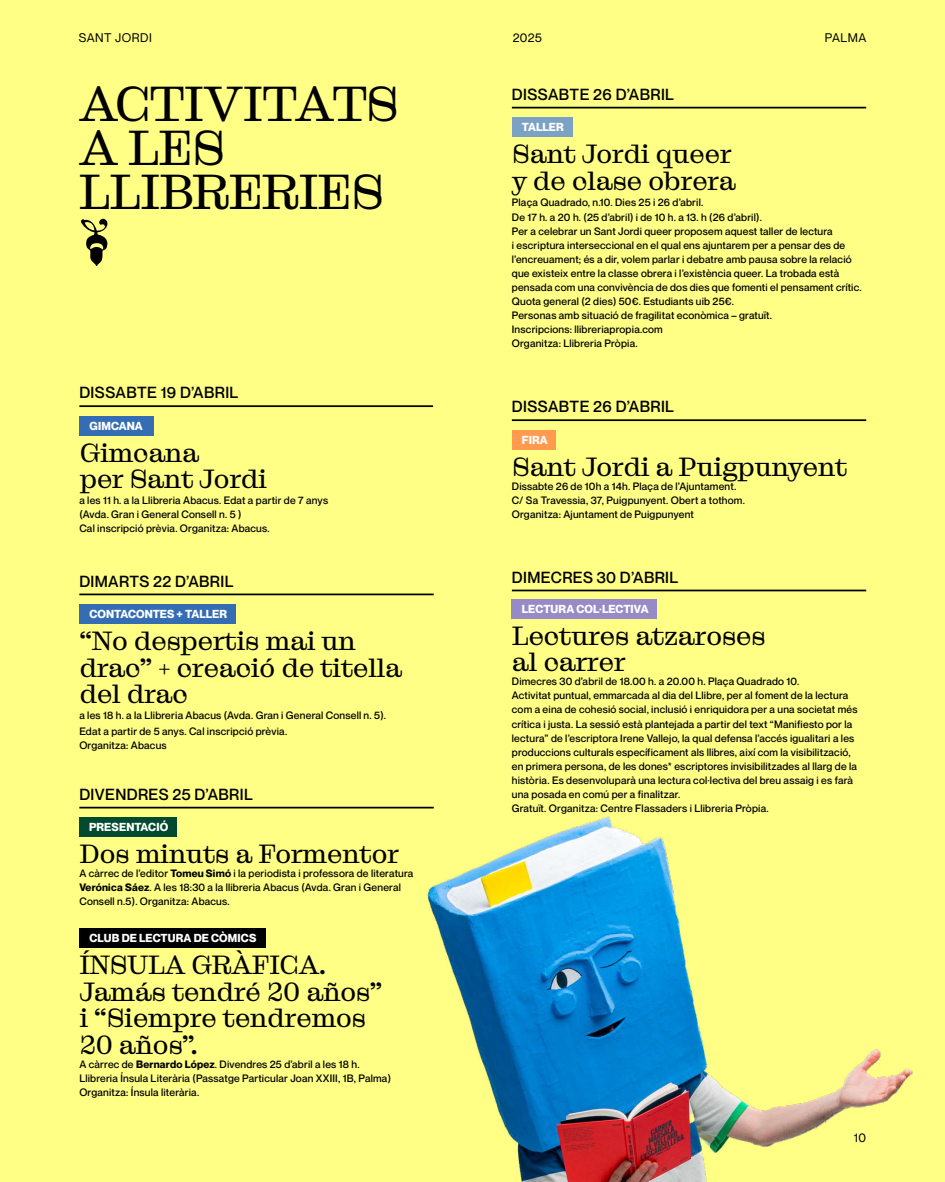
<style>
.page{position:relative;width:945px;height:1182px;background:#fff}
.page>*{position:absolute;margin:0;border:0;box-sizing:border-box;transform-origin:0 0}
.t1{font:49px/43.8px "Droulers Clarendon WEB";letter-spacing:-.025em;color:#000}
.t2{font:26.25px/26.7px "Droulers Clarendon";letter-spacing:-.025em;color:#000}
.t3{font:500 15.75px "Neue Montreal";letter-spacing:.025em;color:#000}
.t4{font:12.25px "Neue Montreal";letter-spacing:.04em;color:#000}
.t5{font:700 11.38px "Neue Montreal";letter-spacing:.005em;color:#fff}
.t6{font:500 10.5px/14px "Neue Montreal";letter-spacing:.02em;color:#000}
.s1{font-weight:700}
</style>
<div class="page">
<div style="left:0;top:0;width:945px;height:1181px;background:#ffff86"></div>
<hr style="left:79px;top:405px;width:354px;height:2px;background:#000">
<div style="left:79px;top:416px;width:75px;height:19px;background:#346db3"></div>
<hr style="left:79px;top:593px;width:355px;height:2px;background:#000">
<div style="left:79px;top:604px;width:156px;height:19px;background:#346db3"></div>
<hr style="left:79px;top:806px;width:355px;height:2px;background:#000">
<div style="left:79px;top:817px;width:98px;height:19px;background:#004a2f"></div>
<div style="left:79px;top:928px;width:187px;height:19px;background:#000"></div>
<img style="left:410px;top:806px;width:503px;height:375px">
<hr style="left:512px;top:107px;width:354px;height:1px;background:#000">
<div style="left:512px;top:117px;width:60px;height:19px;background:#7ba1c5"></div>
<hr style="left:512px;top:419px;width:354px;height:2px;background:#000">
<div style="left:512px;top:430px;width:44px;height:19px;background:#ff9a4f"></div>
<hr style="left:512px;top:589px;width:354px;height:2px;background:#000">
<div style="left:512px;top:599px;width:145px;height:19px;background:#968bc6"></div>
<p class="t4" style="left:79px;top:31px;width:75px">SANT JORDI</p>
<p class="t4" style="left:513px;top:31px;width:31px">2025</p>
<p class="t4" style="left:825px;top:31px;width:43px">PALMA</p>
<h1 class="t1" style="left:79px;top:83px;width:323px">ACTIVITATS<br>A LES<br>LLIBRERIES</h1>
<h3 class="t3" style="left:79px;top:383px;width:161px">DISSABTE 19 D’ABRIL</h3>
<p class="t5" style="left:89px;top:419px;width:55px">GIMCANA</p>
<h2 class="t2" style="left:79px;top:439px;width:189px">Gimcana<br>per Sant Jordi</h2>
<p class="t6" style="left:79px;top:493px;width:250px">a les 11 h. a la Llibreria Abacus. Edat a partir de 7 anys (Avda. Gran i General Consell n. 5 )<br>Cal inscripció prèvia. Organitza: Abacus.</p>
<h3 class="t3" style="left:79px;top:571px;width:156px">DIMARTS 22 D’ABRIL</h3>
<p class="t5" style="left:89px;top:607px;width:139px">CONTACONTES + TALLER</p>
<h2 class="t2" style="left:79px;top:627px;width:325px">“No despertis mai un drac” + creació de titella del drac</h2>
<p class="t6" style="left:79px;top:707px;width:308px;line-height:15.8px">a les 18 h. a la Llibreria Abacus (Avda. Gran i General Consell n. 5).<br>Edat a partir de 5 anys. Cal inscripció prèvia.</p>
<p class="t6" style="left:79px;top:738px;width:89px">Organitza: Abacus</p>
<h3 class="t3" style="left:79px;top:784px;width:175px">DIVENDRES 25 D’ABRIL</h3>
<p class="t5" style="left:89px;top:820px;width:81px">PRESENTACIÓ</p>
<h2 class="t2" style="left:79px;top:840px;width:322px">Dos minuts a Formentor</h2>
<p class="t6" style="left:79px;top:866px;width:336px">A càrrec de l’editor <span class="s1">Tomeu Simó</span> i la periodista i professora de literatura<br><span class="s1">Verónica Sáez</span>. A les 18:30 a la llibreria Abacus (Avda. Gran i General<br>Consell n.5). Organitza: Abacus.</p>
<p class="t5" style="left:89px;top:931px;width:169px">CLUB DE LECTURA DE CÒMICS</p>
<h2 class="t2" style="left:79px;top:951px;width:304px">ÍNSULA GRÀFICA.<br>Jamás tendré 20 años” i “Siempre tendremos<br>20 años”.</h2>
<p class="t6" style="left:79px;top:1057px;width:313px">A càrrec de <span class="s1">Bernardo López</span>. Divendres 25 d’abril a les 18 h.<br>Llibreria Ínsula Literària (Passatge Particular Joan XXIII, 1B, Palma)<br>Organitza: Ínsula literària.</p>
<h3 class="t3" style="left:512px;top:84px;width:164px">DISSABTE 26 D’ABRIL</h3>
<p class="t5" style="left:522px;top:120px;width:43px">TALLER</p>
<h2 class="t2" style="left:512px;top:141px;width:226px">Sant Jordi queer y de clase obrera</h2>
<p class="t6" style="left:512px;top:194px;width:252px;line-height:15.8px">Plaça Quadrado, n.10. Dies 25 i 26 d’abril.<br>De 17 h. a 20 h. (25 d’abril) i de 10 h. a 13. h (26 d’abril).</p>
<p class="t6" style="left:512px;top:225px;width:351px">Per a celebrar un Sant Jordi queer proposem aquest taller de lectura<br>i escriptura interseccional en el qual ens ajuntarem per a pensar des de l’encreuament; és a dir, volem parlar i debatre amb pausa sobre la relació que existeix entre la classe obrera i l’existència queer. La trobada està pensada com una convivència de dos dies que fomenti el pensament crític.<br>Quota general (2 dies) 50€. Estudiants uib 25€.<br>Personas amb situació de fragilitat econòmica – gratuït.<br>Inscripcions: llibreriapropia.com<br>Organitza: Llibreria Pròpia.</p>
<h3 class="t3" style="left:512px;top:397px;width:164px">DISSABTE 26 D’ABRIL</h3>
<p class="t5" style="left:522px;top:433px;width:27px">FIRA</p>
<h2 class="t2" style="left:512px;top:453px;width:337px">Sant Jordi a Puigpunyent</h2>
<p class="t6" style="left:512px;top:479px;width:235px">Dissabte 26 de 10h a 14h. Plaça de l’Ajuntament.<br>C/ Sa Travessia, 37, Puigpunyent. Obert a tothom.<br>Organitza: Ajuntament de Puigpunyent</p>
<h3 class="t3" style="left:512px;top:567px;width:168px">DIMECRES 30 D’ABRIL</h3>
<p class="t5" style="left:522px;top:602px;width:128px">LECTURA COL·LECTIVA</p>
<h2 class="t2" style="left:512px;top:622px;width:255px">Lectures atzaroses al carrer</h2>
<p class="t6" style="left:512px;top:674px;width:347px">Dimecres 30 d’abril de 18.00 h. a 20.00 h. Plaça Quadrado 10.<br>Activitat puntual, emmarcada al dia del Llibre, per al foment de la lectura com a eina de cohesió social, inclusió i enriquidora per a una societat més crítica i justa. La sessió està plantejada a partir del text “Manifiesto por la lectura” de l’escriptora Irene Vallejo, la qual defensa l’accés igualitari a les produccions culturals específicament als llibres, així com la visibilització, en primera persona, de les dones* escriptores invisibilitzades al llarg de la història. Es desenvoluparà una lectura col·lectiva del breu assaig i es farà una posada en comú per a finalitzar.<br>Gratuït. Organitza: Centre Flassaders i Llibreria Pròpia.</p>
<p class="t4" style="left:854px;top:1129px;width:14px">10</p>
</div>
